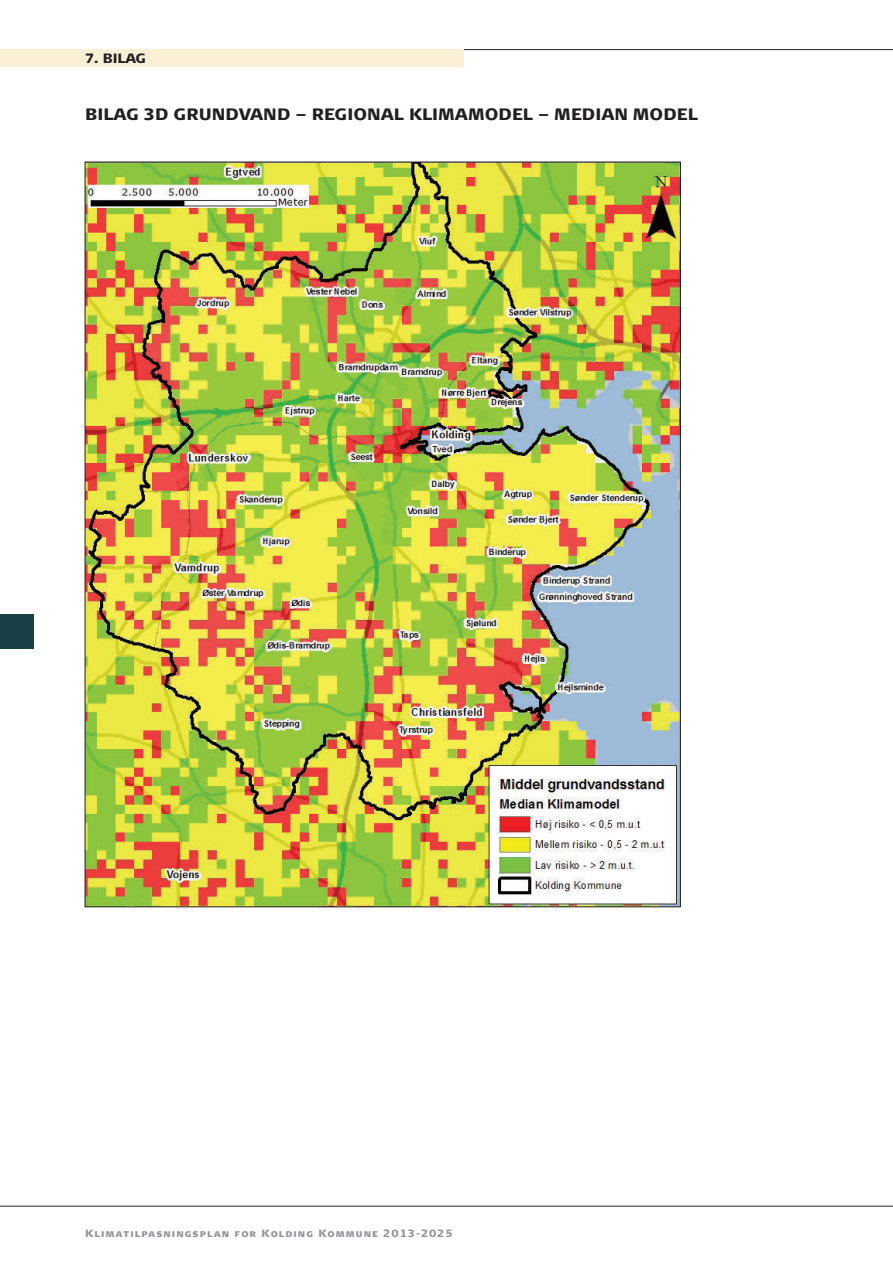
<style>
.page{position:relative;width:893px;height:1263px;background:#fff}
.page>*{position:absolute;margin:0;border:0;box-sizing:border-box;transform-origin:0 0}
.t1{font:900 16.5px "Signa Column";color:#231f20}
.t2{font:900 13.5px "Signa Column";letter-spacing:-.015em;color:#231f20}
.t3{font:900 10.5px "Signa Column Caps";letter-spacing:.1em;color:#939598}
</style>
<div class="page">
<div style="left:0;top:614px;width:34px;height:34px;background:#1a4047"></div>
<hr style="left:0;top:1206px;width:893px;height:1px;background:#231f20">
<img style="left:87px;top:164px;width:592px;height:741px">
<hr style="left:0;top:49px;width:893px;height:1px;background:#231f20">
<div style="left:0;top:49px;width:463px;height:17px;background:#fbf0d6"></div>
<p class="t2" style="left:85px;top:49px;width:62px">7. BILAG</p>
<p class="t1" style="left:85px;top:104px;width:614px">BILAG 3D GRUNDVAND – REGIONAL KLIMAMODEL – MEDIAN MODEL</p>
<p class="t3" style="left:85px;top:1226px;width:369px">Klimatilpasningsplan for Kolding Kommune 2013-2025</p>
</div>
